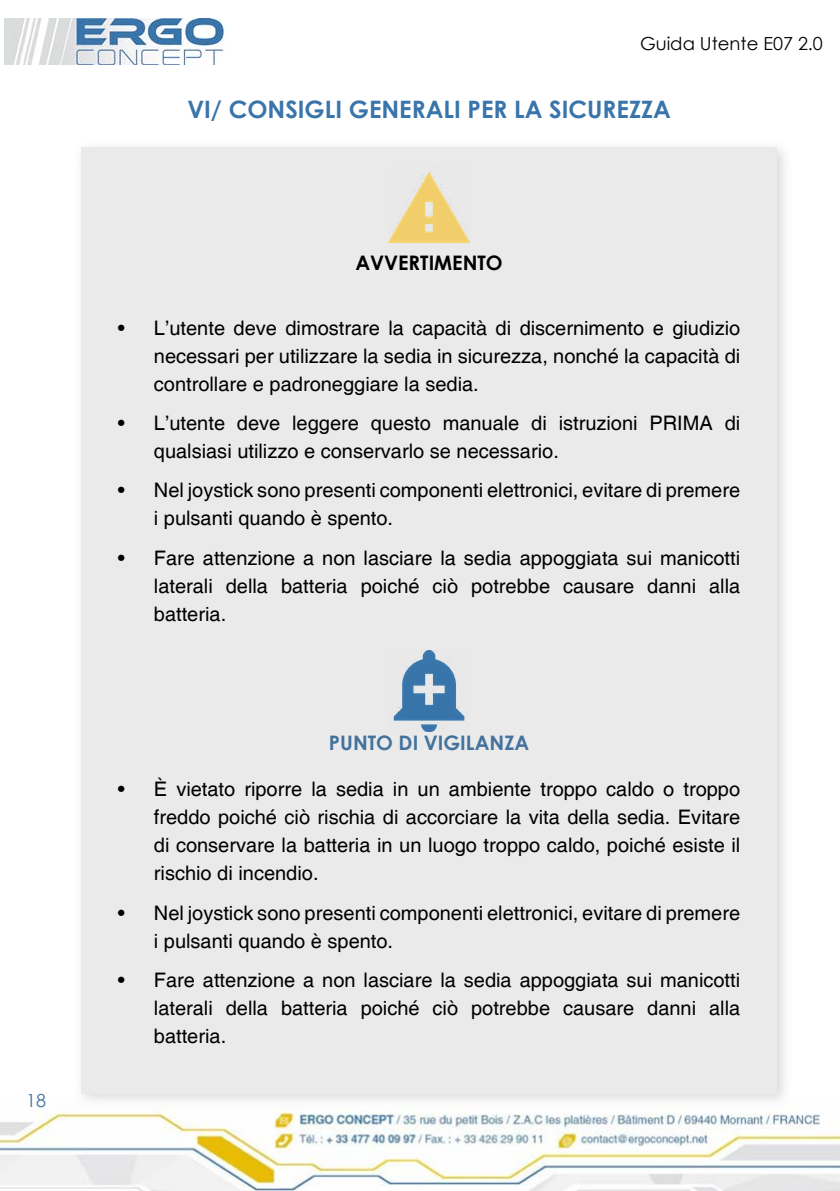
<style>
.page{position:relative;width:840px;height:1191px;background:#fff}
.page>*{position:absolute;margin:0;border:0;box-sizing:border-box;transform-origin:0 0}
.t1{font:700 24px "Century Gothic";color:#3975aa}
.t2{font:20px/28px "Helvetica";color:#000;text-align:justify}
.t3{font:700 20px "Century Gothic";color:#43729d}
.t4{font:700 20px "Century Gothic";color:#000}
.t5{font:18px "Century Gothic";color:#000}
.t6{font:18px "Century Gothic";color:#43729d}
</style>
<div class="page">
<img style="left:5px;top:18px;width:219px;height:47px">
<img style="left:0;top:1108px;width:840px;height:83px">
<div style="left:73px;top:139px;width:718px;height:969px;background:#cecece;opacity:.75"></div>
<div style="left:81px;top:147px;width:695px;height:946px;background:#eaeaea"></div>
<img style="left:388px;top:650px;width:79px;height:81px">
<img style="left:388px;top:170px;width:81px;height:74px">
<p class="t6" style="left:26px;top:1087px;width:21px">18</p>
<p class="t5" style="left:639px;top:30px;width:184px">Guida Utente E07 2.0</p>
<p class="t1" style="left:187px;top:92px;width:484px">VI/ CONSIGLI GENERALI PER LA SICUREZZA</p>
<p class="t4" style="left:355px;top:247px;width:149px">AVVERTIMENTO</p>
<p class="t2" style="left:154px;top:314px;width:587px;text-indent:-36px">• L’utente deve dimostrare la capacità di discernimento e giudizio necessari per utilizzare la sedia in sicurezza, nonché la capacità di controllare e padroneggiare la sedia.</p>
<p class="t2" style="left:154px;top:409px;width:587px;text-indent:-36px">• L’utente deve leggere questo manuale di istruzioni PRIMA di qualsiasi utilizzo e conservarlo se necessario.</p>
<p class="t2" style="left:154px;top:477px;width:587px;text-indent:-36px">• Nel joystick sono presenti componenti elettronici, evitare di premere i pulsanti quando è spento.</p>
<p class="t2" style="left:154px;top:544px;width:587px;text-indent:-36px">• Fare attenzione a non lasciare la sedia appoggiata sui manicotti laterali della batteria poiché ciò potrebbe causare danni alla batteria.</p>
<p class="t3" style="left:329px;top:727px;width:201px">PUNTO DI VIGILANZA</p>
<p class="t2" style="left:154px;top:776px;width:587px;text-indent:-36px">• È vietato riporre la sedia in un ambiente troppo caldo o troppo freddo poiché ciò rischia di accorciare la vita della sedia. Evitare di conservare la batteria in un luogo troppo caldo, poiché esiste il rischio di incendio.</p>
<p class="t2" style="left:154px;top:899px;width:587px;text-indent:-36px">• Nel joystick sono presenti componenti elettronici, evitare di premere i pulsanti quando è spento.</p>
<p class="t2" style="left:154px;top:967px;width:587px;text-indent:-36px">• Fare attenzione a non lasciare la sedia appoggiata sui manicotti laterali della batteria poiché ciò potrebbe causare danni alla batteria.</p>
</div>
